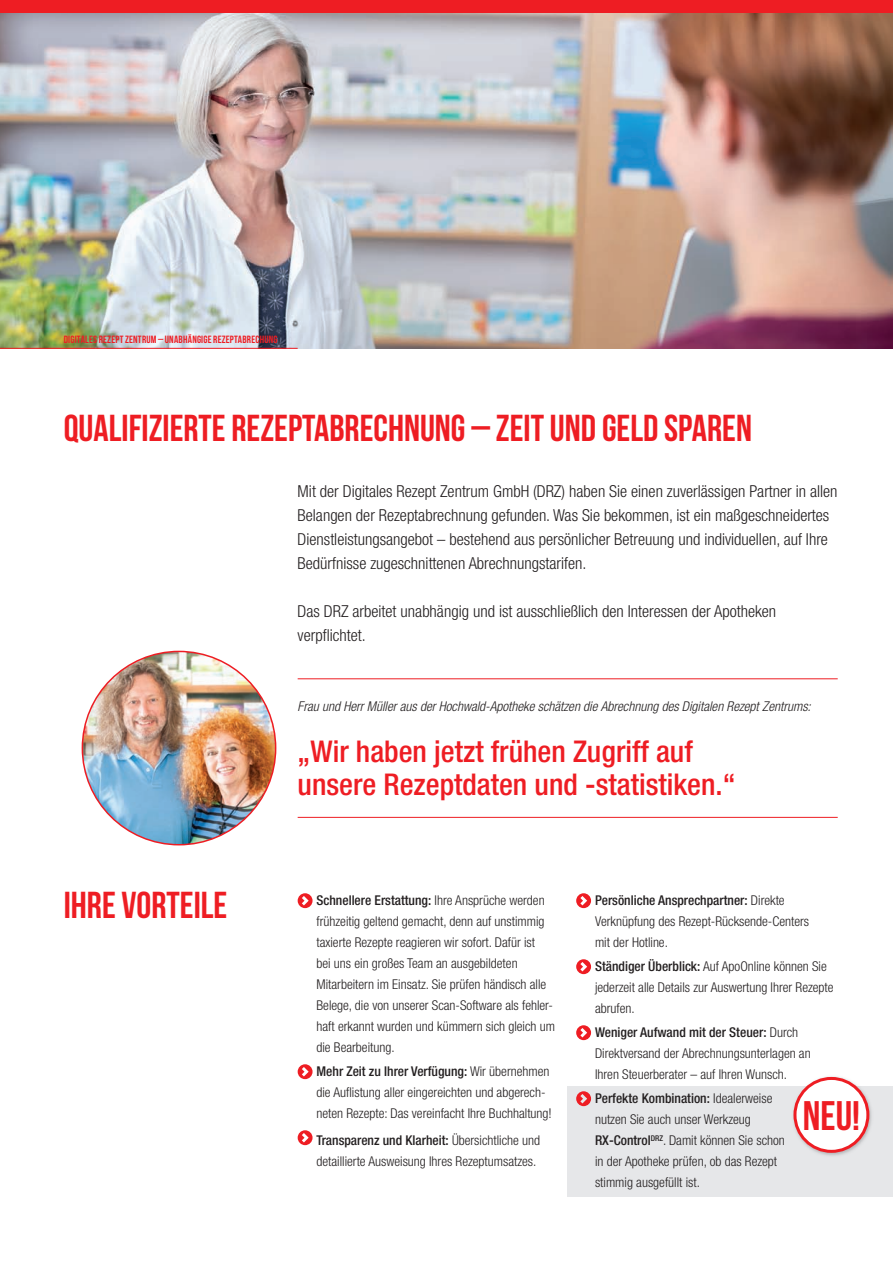
<style>
.page{position:relative;width:893px;height:1263px;background:#fff}
.page>*{position:absolute;margin:0;border:0;box-sizing:border-box;transform-origin:0 0}
.t1{font:41.25px "Bebas Neue";color:#ee1d23}
.t2{font:37.5px "Bebas Neue";color:#ee1d23}
.t3{font:500 condensed 30px/33px "Helvetica Neue LT";color:#ee1d23}
.t4{font:300 condensed 16.5px/24px "Helvetica Neue LT";color:#231f20}
.t5{font:300 condensed 13.5px/21px "Helvetica Neue LT";color:#231f20}
.t6{font:italic 300 condensed 13.5px "Helvetica Neue LT";color:#231f20}
.t7{font:10.5px "Bebas Neue";letter-spacing:.02em;color:#ee1d23}
.s1{font-weight:500}
</style>
<div class="page">
<div style="left:568px;top:1086px;width:325px;height:111px;background:#e6e7e9"></div>
<svg style="left:298px;top:893px;width:15px;height:15px"></svg>
<svg style="left:298px;top:1064px;width:15px;height:15px"></svg>
<svg style="left:298px;top:1130px;width:15px;height:15px"></svg>
<svg style="left:576px;top:893px;width:15px;height:15px"></svg>
<svg style="left:576px;top:959px;width:15px;height:15px"></svg>
<svg style="left:576px;top:1025px;width:15px;height:15px"></svg>
<svg style="left:576px;top:1091px;width:15px;height:15px"></svg>
<hr style="left:298px;top:817px;width:540px;height:1px;background:#ee1d23">
<hr style="left:298px;top:678px;width:540px;height:1px;background:#ee1d23">
<img style="left:0;top:13px;width:893px;height:336px">
<div style="left:0;top:0;width:893px;height:13px;background:#ee1d23"></div>
<hr style="left:0;top:348px;width:298px;height:1px;background:#ee1d23">
<img style="left:82px;top:651px;width:194px;height:194px;border-radius:97px">
<img style="left:795px;top:1076px;width:77px;height:80px">
<div style="left:795px;top:1078px;width:73px;height:73px;background:#fff;border-radius:50%"></div>
<div style="left:793px;top:1077px;width:76px;height:76px;border:3px solid #ee1d23;border-radius:50%"></div>
<p class="t7" style="left:64px;top:334px;width:215px">DIGITALES REZEPT ZENTRUM – UNABHÄNGIGE REZEPTABRECHUNG</p>
<h2 class="t2" style="left:64px;top:407px;width:690px">QUALIFIZIERTE REZEPTABRECHNUNG – ZEIT UND GELD SPAREN</h2>
<p class="t4" style="left:298px;top:479px;width:541px">Mit der Digitales Rezept Zentrum GmbH (DRZ) haben Sie einen zuverlässigen Partner in allen Belangen der Rezeptabrechnung gefunden. Was Sie bekommen, ist ein maßgeschneidertes Dienstleistungs angebot – bestehend aus persönlicher Betreuung und individuellen, auf Ihre Bedürfnisse zugeschnittenen Abrechnungstarifen.</p>
<p class="t4" style="left:298px;top:599px;width:480px">Das DRZ arbeitet unabhängig und ist ausschließlich den Interessen der Apotheken verpflichtet.</p>
<p class="t6" style="left:298px;top:699px;width:515px">Frau und Herr Müller aus der Hochwald-Apotheke schätzen die Abrechnung des Digitalen Rezept Zentrums:</p>
<h3 class="t3" style="left:298px;top:735px;width:439px">„Wir haben jetzt frühen Zugriff auf unsere Rezeptdaten und -statistiken.“</h3>
<h2 class="t2" style="left:64px;top:885px;width:165px">IHRE VORTEILE</h2>
<p class="t5" style="left:316px;top:890px;width:240px"><span class="s1">Schnellere Erstattung:</span> Ihre Ansprüche werden frühzeitig geltend gemacht, denn auf unstimmig taxierte Rezepte reagieren wir sofort. Dafür ist<br>bei uns ein großes Team an ausgebildeten Mitarbeitern im Einsatz. Sie prüfen händisch alle Belege, die von unserer Scan-Software als fehler&shy;haft erkannt wurden und kümmern sich gleich um die Bearbeitung.</p>
<p class="t5" style="left:316px;top:1061px;width:237px"><span class="s1">Mehr Zeit zu Ihrer Verfügung:</span> Wir übernehmen die Auflistung aller eingereichten und abgerech&shy;neten Rezepte: Das vereinfacht Ihre Buchhaltung!</p>
<p class="t5" style="left:316px;top:1130px;width:225px"><span class="s1">Transparenz und Klarheit:</span> Übersichtliche und detaillierte Ausweisung Ihres Rezeptumsatzes.</p>
<p class="t5" style="left:595px;top:890px;width:216px"><span class="s1">Persönliche Ansprechpartner:</span> Direkte<br>Verknüpfung des Rezept-Rücksende-Centers mit der Hotline.</p>
<p class="t5" style="left:595px;top:956px;width:240px"><span class="s1">Ständiger Überblick:</span> Auf ApoOnline können Sie jederzeit alle Details zur Auswertung Ihrer Rezepte abrufen.</p>
<p class="t5" style="left:595px;top:1022px;width:217px"><span class="s1">Weniger Aufwand mit der Steuer:</span> Durch<br>Direktversand der Abrechnungsunterlagen an<br>Ihren Steuerberater – auf Ihren Wunsch.</p>
<p class="t5" style="left:595px;top:1088px;width:191px"><span class="s1">Perfekte Kombination:</span> Idealerweise nutzen Sie auch unser Werkzeug <span class="s1">RX-Control</span><sup>DRZ</sup>. Damit können Sie schon in der Apotheke prüfen, ob das Rezept stimmig ausgefüllt ist.</p>
<h1 class="t1" style="left:803px;top:1093px;width:59px">NEU!</h1>
</div>
